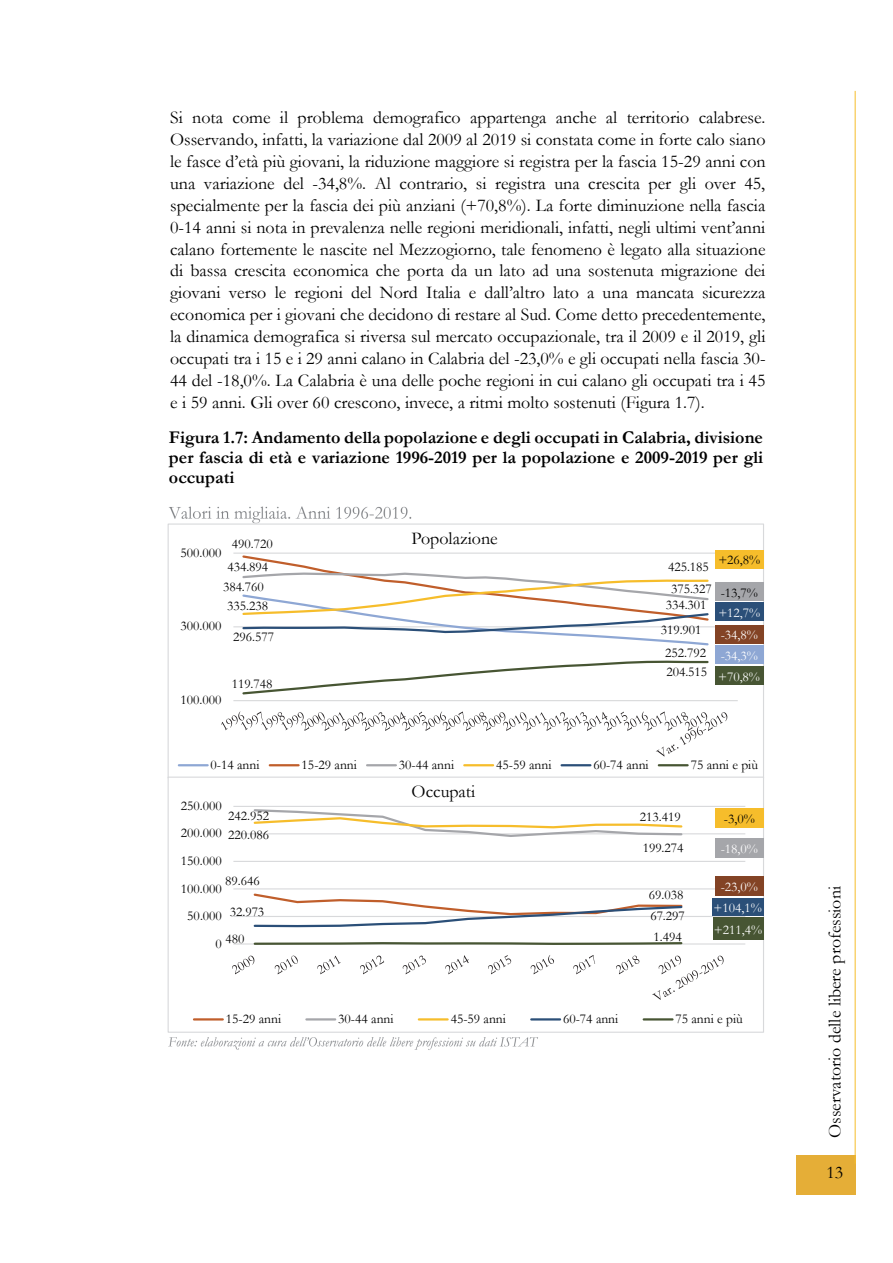
<style>
.page{position:relative;width:893px;height:1263px;background:#fff}
.page>*{position:absolute;margin:0;border:0;box-sizing:border-box;transform-origin:0 0}
.t1{font:18px/21.9px "Garamond";color:#000;text-align:justify}
.t2{font:700 18px/20.2px "Garamond";color:#000;text-align:justify}
.t3{font:13.5px "Garamond";color:#000}
.t4{font:13.5px/20.4px "Garamond";color:#fff}
</style>
<div class="page">
<div style="left:797px;top:1155px;width:59px;height:39px;background:#e5ae37"></div>
<hr style="left:855px;top:91px;width:1px;height:1073px;background:#f6bd2b">
<img style="left:167px;top:1030px;width:371px;height:20px">
<img style="left:167px;top:506px;width:264px;height:48px">
<div style="left:168px;top:524px;width:595px;height:254px;background:#fff"></div>
<hr style="left:233px;top:626px;width:505px;height:1px;background:#d8d9db">
<hr style="left:233px;top:553px;width:505px;height:1px;background:#d8d9db">
<hr style="left:233px;top:700px;width:505px;height:1px;background:#d8d9db">
<svg style="left:241px;top:555px;width:469px;height:91px"></svg>
<svg style="left:242px;top:660px;width:467px;height:35px"></svg>
<svg style="left:221px;top:712px;width:506px;height:45px"></svg>
<hr style="left:179px;top:764px;width:29px;height:2px;background:#8ea7d4">
<hr style="left:270px;top:764px;width:29px;height:2px;background:#c05e2b">
<hr style="left:367px;top:764px;width:29px;height:2px;background:#a5a6aa">
<hr style="left:464px;top:764px;width:29px;height:2px;background:#f6bd2b">
<hr style="left:562px;top:764px;width:28px;height:2px;background:#2b4f78">
<hr style="left:659px;top:764px;width:29px;height:2px;background:#475533">
<div style="left:715px;top:550px;width:48px;height:19px;background:#f6bd2b"></div>
<div style="left:715px;top:602px;width:48px;height:19px;background:#2b4f78"></div>
<div style="left:715px;top:582px;width:48px;height:19px;background:#a5a6aa"></div>
<div style="left:715px;top:667px;width:48px;height:18px;background:#475533"></div>
<div style="left:715px;top:625px;width:48px;height:19px;background:#834325"></div>
<div style="left:715px;top:645px;width:48px;height:19px;background:#8ea7d4"></div>
<div style="left:168px;top:777px;width:595px;height:255px;background:#fff"></div>
<hr style="left:233px;top:916px;width:512px;height:1px;background:#d8d9db">
<hr style="left:233px;top:888px;width:512px;height:1px;background:#d8d9db">
<hr style="left:233px;top:861px;width:512px;height:1px;background:#d8d9db">
<hr style="left:233px;top:833px;width:512px;height:1px;background:#d8d9db">
<hr style="left:233px;top:806px;width:512px;height:1px;background:#d8d9db">
<hr style="left:233px;top:943px;width:512px;height:2px;background:#d8d9db">
<svg style="left:252px;top:809px;width:432px;height:28px"></svg>
<svg style="left:253px;top:893px;width:430px;height:35px"></svg>
<svg style="left:252px;top:942px;width:431px;height:3px"></svg>
<svg style="left:232px;top:956px;width:22px;height:18px"></svg>
<svg style="left:275px;top:956px;width:23px;height:18px"></svg>
<svg style="left:317px;top:956px;width:24px;height:18px"></svg>
<svg style="left:360px;top:956px;width:24px;height:18px"></svg>
<svg style="left:403px;top:956px;width:23px;height:18px"></svg>
<svg style="left:445px;top:955px;width:24px;height:19px"></svg>
<svg style="left:488px;top:955px;width:23px;height:19px"></svg>
<svg style="left:531px;top:955px;width:23px;height:19px"></svg>
<svg style="left:573px;top:955px;width:22px;height:19px"></svg>
<svg style="left:616px;top:956px;width:23px;height:18px"></svg>
<svg style="left:652px;top:956px;width:72px;height:44px"></svg>
<hr style="left:194px;top:1018px;width:29px;height:3px;background:#c05e2b">
<hr style="left:306px;top:1018px;width:29px;height:3px;background:#a5a6aa">
<hr style="left:419px;top:1018px;width:29px;height:3px;background:#f6bd2b">
<hr style="left:531px;top:1018px;width:29px;height:3px;background:#2b4f78">
<hr style="left:644px;top:1018px;width:28px;height:3px;background:#475533">
<div style="left:168px;top:777px;width:596px;height:256px;border:1px solid #d8d9db"></div>
<div style="left:715px;top:808px;width:48px;height:19px;background:#f6bd2b"></div>
<div style="left:712px;top:898px;width:51px;height:17px;background:#2b4f78"></div>
<div style="left:715px;top:839px;width:48px;height:19px;background:#a5a6aa"></div>
<div style="left:712px;top:918px;width:51px;height:22px;background:#475533"></div>
<div style="left:715px;top:876px;width:48px;height:19px;background:#834325"></div>
<p class="t1" style="left:170px;top:106px;width:597px">Si nota come il problema demografico appartenga anche al territorio calabrese.<br>Osservando, infatti, la variazione dal 2009 al 2019 si constata come in forte calo siano le fasce d’età più giovani, la riduzione maggiore si registra per la fascia 15-29 anni con una variazione del -34,8%. Al contrario, si registra una crescita per gli over 45, specialmente per la fascia dei più anziani (+70,8%). La forte diminuzione nella fascia 0-14 anni si nota in prevalenza nelle regioni meridionali, infatti, negli ultimi vent’anni calano fortemente le nascite nel Mezzogiorno, tale fenomeno è legato alla situazione di bassa crescita economica che porta da un lato ad una sostenuta migrazione dei giovani verso le regioni del Nord Italia e dall’altro lato a una mancata sicurezza economica per i giovani che decidono di restare al Sud. Come detto precedentemente, la dinamica demografica si riversa sul mercato occupazionale, tra il 2009 e il 2019, gli occupati tra i 15 e i 29 anni calano in Calabria del -23,0% e gli occupati nella fascia 30- 44 del -18,0%. La Calabria è una delle poche regioni in cui calano gli occupati tra i 45 e i 59 anni. Gli over 60 crescono, invece, a ritmi molto sostenuti (Figura 1.7).</p>
<p class="t2" style="left:169px;top:427px;width:596px">Figura 1.7: Andamento della popolazione e degli occupati in Calabria, divisione per fascia di età e variazione 1996-2019 per la popolazione e 2009-2019 per gli occupati</p>
<p class="t3" style="left:180px;top:543px;width:42px">500.000</p>
<p class="t3" style="left:232px;top:535px;width:42px">490.720</p>
<p class="t3" style="left:227px;top:557px;width:42px">434.894</p>
<p class="t3" style="left:223px;top:577px;width:42px">384.760</p>
<p class="t3" style="left:227px;top:597px;width:42px">335.238</p>
<p class="t3" style="left:180px;top:617px;width:42px">300.000</p>
<p class="t3" style="left:233px;top:628px;width:42px">296.577</p>
<p class="t3" style="left:180px;top:691px;width:42px">100.000</p>
<p class="t3" style="left:232px;top:675px;width:42px">119.748</p>
<p class="t1" style="left:412px;top:527px;width:88px">Popolazione</p>
<p class="t3" style="left:668px;top:558px;width:42px">425.185</p>
<p class="t3" style="left:718px;top:551px;width:43px">+26,8%</p>
<p class="t3" style="left:671px;top:579px;width:42px">375.327</p>
<p class="t3" style="left:721px;top:583px;width:39px">-13,7%</p>
<p class="t3" style="left:666px;top:596px;width:42px">334.301</p>
<p class="t4" style="left:718px;top:602px;width:43px">+12,7%</p>
<p class="t3" style="left:661px;top:621px;width:42px">319.901</p>
<p class="t3" style="left:665px;top:644px;width:42px">252.792</p>
<p class="t3" style="left:666px;top:663px;width:42px">204.515</p>
<p class="t4" style="left:721px;top:625px;width:39px">-34,8% -34,3%</p>
<p class="t4" style="left:718px;top:666px;width:43px">+70,8%</p>
<p class="t3" style="left:211px;top:756px;width:50px">0-14 anni</p>
<p class="t3" style="left:302px;top:756px;width:57px">15-29 anni</p>
<p class="t3" style="left:399px;top:756px;width:57px">30-44 anni</p>
<p class="t3" style="left:496px;top:756px;width:57px">45-59 anni</p>
<p class="t3" style="left:593px;top:756px;width:57px">60-74 anni</p>
<p class="t3" style="left:691px;top:756px;width:69px">75 anni e più</p>
<p class="t3" style="left:181px;top:797px;width:42px">250.000</p>
<p class="t3" style="left:228px;top:807px;width:42px">242.952</p>
<p class="t3" style="left:181px;top:824px;width:42px">200.000</p>
<p class="t3" style="left:228px;top:825px;width:42px">220.086</p>
<p class="t3" style="left:181px;top:852px;width:42px">150.000</p>
<p class="t3" style="left:225px;top:872px;width:36px">89.646</p>
<p class="t3" style="left:181px;top:879px;width:42px">100.000</p>
<p class="t1" style="left:412px;top:780px;width:65px">Occupati</p>
<p class="t3" style="left:640px;top:808px;width:42px">213.419</p>
<p class="t3" style="left:643px;top:838px;width:42px">199.274</p>
<p class="t3" style="left:649px;top:886px;width:36px">69.038</p>
<p class="t3" style="left:230px;top:903px;width:36px">32.973</p>
<p class="t3" style="left:650px;top:907px;width:36px">67.297</p>
<p class="t3" style="left:225px;top:930px;width:20px">480</p>
<p class="t3" style="left:653px;top:928px;width:30px">1.494</p>
<p class="t3" style="left:187px;top:907px;width:36px">50.000</p>
<p class="t3" style="left:216px;top:934px;width:8px">0</p>
<p class="t3" style="left:724px;top:810px;width:32px">-3,0%</p>
<p class="t4" style="left:721px;top:839px;width:39px">-18,0%</p>
<p class="t4" style="left:721px;top:876px;width:39px">-23,0%</p>
<p class="t4" style="left:713px;top:897px;width:50px">+104,1%</p>
<p class="t4" style="left:714px;top:919px;width:50px">+211,4%</p>
<p class="t3" style="left:226px;top:1010px;width:57px">15-29 anni</p>
<p class="t3" style="left:338px;top:1010px;width:57px">30-44 anni</p>
<p class="t3" style="left:451px;top:1010px;width:57px">45-59 anni</p>
<p class="t3" style="left:563px;top:1010px;width:57px">60-74 anni</p>
<p class="t3" style="left:675px;top:1010px;width:69px">75 anni e più</p>
<p class="t1" style="left:823px;top:1138px;width:253px;rotate:-90deg">Osservatorio delle libere professioni</p>
<p class="t1" style="left:826px;top:1161px;width:18px">13</p>
</div>
